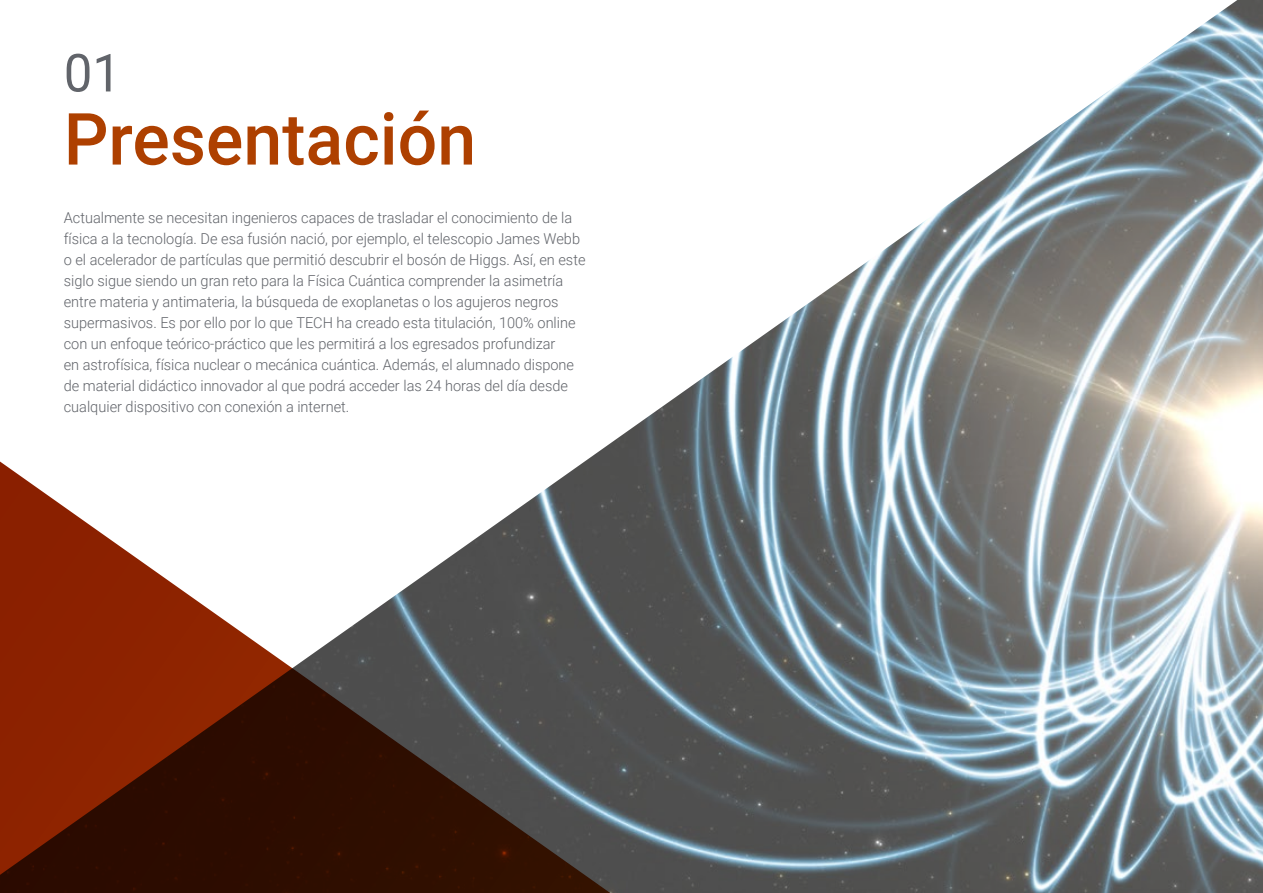
<style>
.page{position:relative;width:1263px;height:893px;background:#fff}
.page>*{position:absolute;margin:0;border:0;box-sizing:border-box;transform-origin:0 0}
.t1{font:500 72px "Roboto";color:#ae4000}
.t2{font:52.5px "Roboto";color:#61646a}
.t3{font:300 15px/21px "Roboto";color:#61646a}
</style>
<div class="page">
<img style="left:606px;top:0;width:657px;height:893px">
<svg style="left:0;top:446px;width:640px;height:447px"></svg>
<h2 class="t2" style="left:64px;top:36px;width:59px">01</h2>
<h1 class="t1" style="left:64px;top:89px;width:414px">Presentación</h1>
<p class="t3" style="left:64px;top:206px;width:523px">Actualmente se necesitan ingenieros capaces de trasladar el conocimiento de la física a la tecnología. De esa fusión nació, por ejemplo, el telescopio James Webb o el acelerador de partículas que permitió descubrir el bosón de Higgs. Así, en este siglo sigue siendo un gran reto para la Física Cuántica comprender la asimetría entre materia y antimateria, la búsqueda de exoplanetas o los agujeros negros supermasivos. Es por ello por lo que TECH ha creado esta titulación, 100% online con un enfoque teórico-práctico que les permitirá a los egresados profundizar<br>en astrofísica, física nuclear o mecánica cuántica. Además, el alumnado dispone de material didáctico innovador al que podrá acceder las 24 horas del día desde cualquier dispositivo con conexión a internet.</p>
</div>
